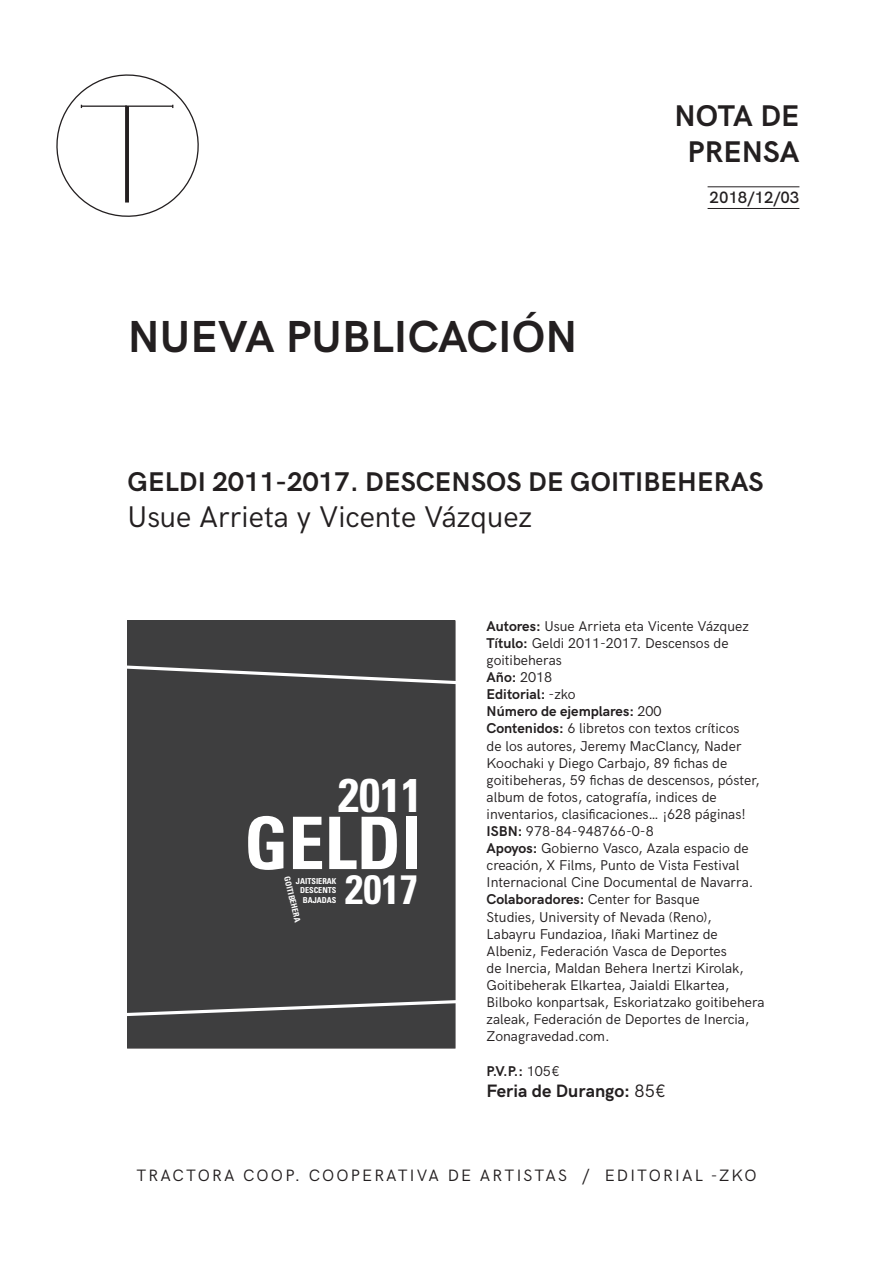
<style>
.page{position:relative;width:893px;height:1263px;background:#fff}
.page>*{position:absolute;margin:0;border:0;box-sizing:border-box;transform-origin:0 0}
.t1{font:700 condensed 72.45px "Univers";color:#fff}
.t2{font:700 condensed 47.25px "Univers";color:#fff}
.PO_TITULO{font:700 45px "HK Grotesk";letter-spacing:.005em;color:#231f20}
.t3{font:700 condensed 40.95px "Univers";color:#fff}
.PO_SUBTITULO{font:30px "HK Grotesk";color:#231f20}
.PO_TITULO-2{font:700 30px "HK Grotesk";letter-spacing:.005em;color:#231f20}
.PO_TITULO-3{font:700 27.15px "HK Grotesk";letter-spacing:.005em;color:#231f20}
.PO_TEXTO{font:700 18px "HK Grotesk";color:#231f20}
.t4{font:16.5px "HK Grotesk";letter-spacing:.13em;color:#231f20}
.t5{font:600 16.5px "HK Grotesk";color:#231f20}
.PO_TEXTO-2{font:14.25px/17.1px "HK Grotesk";color:#231f20}
.PO_TEXTO-3{font:700 14.25px "HK Grotesk";color:#231f20}
.t6{font:700 condensed 8.25px/9.9px "Univers";color:#fff;text-align:right}
.s1{font-weight:700}
.s2{font-weight:400}
</style>
<div class="page">
<hr style="left:708px;top:186px;width:91px;height:1px;background:#231f20">
<hr style="left:708px;top:208px;width:91px;height:1px;background:#231f20">
<svg style="left:56px;top:74px;width:143px;height:143px"></svg>
<div style="left:128px;top:621px;width:327px;height:427px;background:#3e3e3f"></div>
<svg style="left:128px;top:665px;width:327px;height:351px"></svg>
<p class="PO_TITULO-2" style="left:674px;top:93px;width:126px">NOTA DE</p>
<p class="PO_TITULO-2" style="left:688px;top:129px;width:113px">PRENSA</p>
<p class="PO_TITULO" style="left:128px;top:303px;width:451px">NUEVA PUBLICACIÓN</p>
<p class="t5" style="left:710px;top:185px;width:91px">2018/12/03</p>
<p class="PO_TITULO-3" style="left:128px;top:461px;width:637px">GELDI 2011-2017. DESCENSOS DE GOITIBEHERAS</p>
<p class="PO_SUBTITULO" style="left:128px;top:494px;width:406px">Usue Arrieta y Vicente Vázquez</p>
<p class="t2" style="left:338px;top:766px;width:85px">2011</p>
<p class="t1" style="left:244px;top:799px;width:179px">GELDI</p>
<p class="t6" style="left:296px;top:876px;width:42px">JAITSIERAK<br>DESCENTS<br>BAJADAS</p>
<p class="t3" style="left:345px;top:864px;width:74px">2017</p>
<p class="t6" style="left:292px;top:875px;width:48px;rotate:76deg">GOITIBEHERA</p>
<p class="PO_TEXTO-2" style="left:487px;top:616px;width:264px"><span class="s1">Autores:</span> Usue Arrieta eta Vicente Vázquez</p>
<p class="PO_TEXTO-2" style="left:487px;top:633px;width:243px"><span class="s1">Título:</span> Geldi 2011-2017. Descensos de goitibeheras</p>
<p class="PO_TEXTO-3" style="left:487px;top:666px;width:67px">Año: <span class="s2">2018</span></p>
<p class="PO_TEXTO-3" style="left:487px;top:684px;width:90px">Editorial: <span class="s2">-zko</span></p>
<p class="PO_TEXTO-3" style="left:487px;top:701px;width:176px">Número de ejemplares: <span class="s2">200</span></p>
<p class="PO_TEXTO-2" style="left:487px;top:719px;width:275px"><span class="s1">Contenidos:</span> 6 libretos con textos críticos<br>de los autores, Jeremy MacClancy, Nader Koochaki y Diego Carbajo, 89 fichas de goitibeheras, 59 fichas de descensos, póster, album de fotos, catografía, indices de inventarios, clasificaciones… ¡628 páginas!</p>
<p class="PO_TEXTO-2" style="left:487px;top:821px;width:169px"><span class="s1">ISBN:</span> 978-84-948766-0-8</p>
<p class="PO_TEXTO-2" style="left:487px;top:838px;width:268px"><span class="s1">Apoyos:</span> Gobierno Vasco, Azala espacio de creación, X Films, Punto de Vista Festival<br>Internacional Cine Documental de Navarra.</p>
<p class="PO_TEXTO-2" style="left:487px;top:890px;width:280px"><span class="s1">Colaboradores:</span> Center for Basque<br>Studies, University of Nevada (Reno),<br>Labayru Fundazioa, Iñaki Martinez de Albeniz, Federación Vasca de Deportes<br>de Inercia, Maldan Behera Inertzi Kirolak, Goitibeherak Elkartea, Jaialdi Elkartea, Bilboko konpartsak, Eskoriatzako goitibehera zaleak, Federación de Deportes de Inercia, Zonagravedad.com.</p>
<p class="PO_TEXTO-3" style="left:487px;top:1060px;width:75px">P.V.P.: <span class="s2">105€</span></p>
<p class="PO_TEXTO" style="left:487px;top:1077px;width:181px">Feria de Durango: <span class="s2">85€</span></p>
<p class="t4" style="left:136px;top:1163px;width:622px">TRACTORA COOP. COOPERATIVA DE ARTISTAS / EDITORIAL -ZKO</p>
</div>
